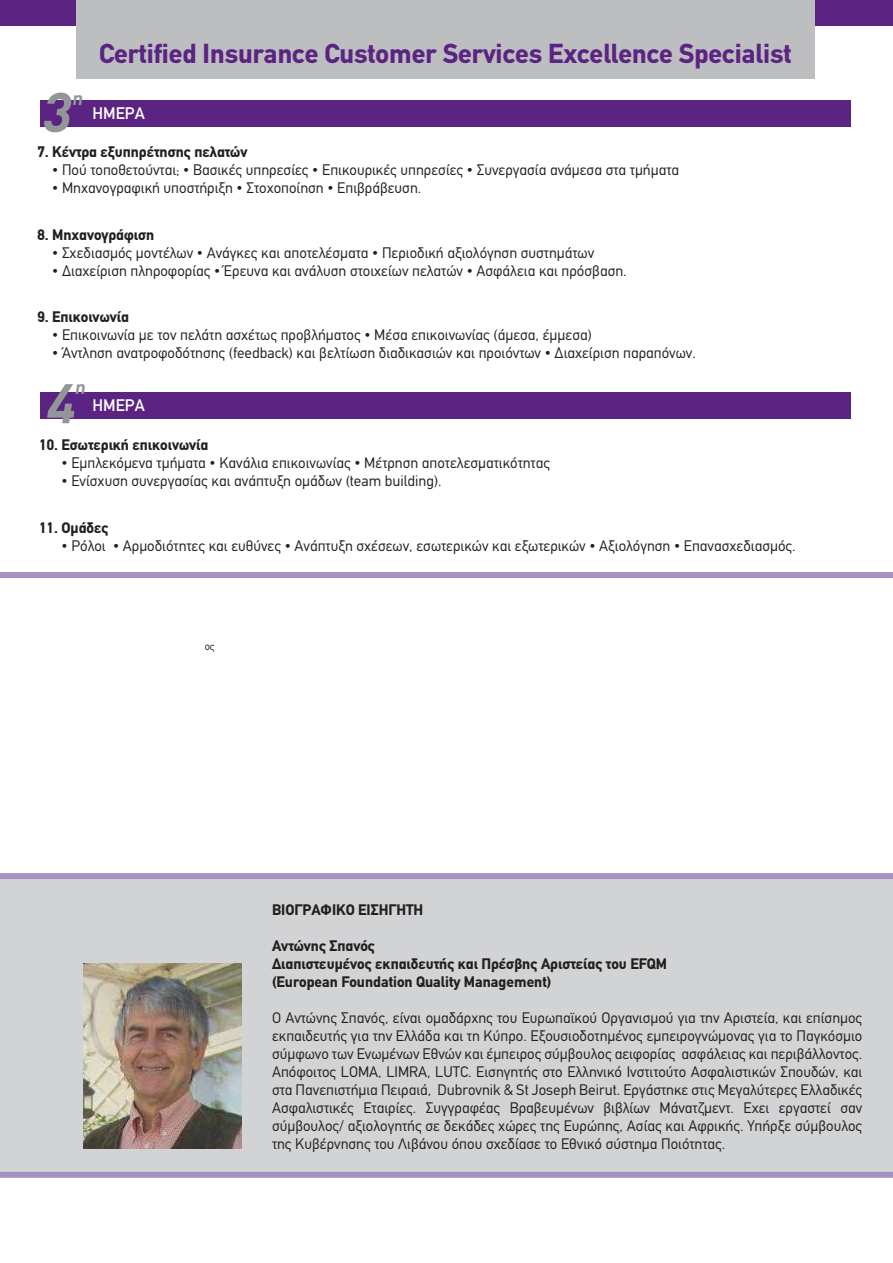
<style>
.page{position:relative;width:893px;height:1263px;background:#fff}
.page>*{position:absolute;margin:0;border:0;box-sizing:border-box;transform-origin:0 0}
.t1{font:italic 700 54.9px "DIN Greek";color:#939598}
.t2{font:700 27px "CF Din";color:#5c2482}
.t3{font:italic 700 18.6px "DIN Greek";color:#939598}
.t4{font:16.5px "CF Din";color:#fff}
.t5{font:15px/18px "CF Din";color:#231f20;text-align:justify}
.t6{font:700 15px/18px "CF Din";color:#231f20}
.t7{font:10.5px "CF Din";color:#231f20}
</style>
<div class="page">
<div style="left:0;top:0;width:893px;height:26px;background:#5c2482"></div>
<div style="left:40px;top:100px;width:810px;height:26px;background:#5c2482"></div>
<div style="left:40px;top:392px;width:810px;height:26px;background:#5c2482"></div>
<div style="left:76px;top:0;width:738px;height:78px;background:#bcbec0"></div>
<div style="left:0;top:878px;width:893px;height:297px;background:#d1d3d4"></div>
<div style="left:0;top:1172px;width:893px;height:6px;background:#a990c3"></div>
<div style="left:0;top:873px;width:893px;height:6px;background:#a990c3"></div>
<div style="left:0;top:572px;width:893px;height:6px;background:#a990c3"></div>
<img style="left:84px;top:964px;width:157px;height:185px">
<h1 class="t1" style="left:40px;top:80px;width:41px">3</h1>
<p class="t3" style="left:72px;top:87px;width:15px">η</p>
<h2 class="t2" style="left:99px;top:39px;width:694px">Certified Insurance Customer Services Excellence Specialist</h2>
<p class="t4" style="left:93px;top:104px;width:54px">ΗMEPA</p>
<p class="t6" style="left:37px;top:143px;width:211px">7. Κέντρα εξυπηρέτησης πελατών</p>
<p class="t5" style="left:52px;top:161px;width:628px">• Πού τοποθετούνται; • Βασικές υπηρεσίες • Επικουρικές υπηρεσίες • Συνεργασία ανάµεσα στα τµήµατα</p>
<p class="t5" style="left:52px;top:179px;width:371px">• Μηχανογραφική υποστήριξη • Στοχοποίηση • Επιβράβευση.</p>
<p class="t6" style="left:37px;top:226px;width:118px">8. Μηχανογράφιση</p>
<p class="t5" style="left:52px;top:243px;width:544px">• Σχεδιασµός µοντέλων • Ανάγκες και αποτελέσµατα • Περιοδική αξιολόγηση συστηµάτων</p>
<p class="t5" style="left:52px;top:261px;width:576px">• ∆ιαχείριση πληροφορίας • Έρευνα και ανάλυση στοιχείων πελατών • Ασφάλεια και πρόσβαση.</p>
<p class="t6" style="left:37px;top:308px;width:93px">9. Επικοινωνία</p>
<p class="t5" style="left:52px;top:326px;width:541px">• Επικοινωνία µε τον πελάτη ασχέτως προβλήµατος • Μέσα επικοινωνίας (άµεσα, έµµεσα)</p>
<p class="t5" style="left:52px;top:344px;width:645px">• Άντληση ανατροφοδότησης (feedback) και βελτίωση διαδικασιών και προιόντων • ∆ιαχείριση παραπόνων.</p>
<h1 class="t1" style="left:45px;top:371px;width:41px">4</h1>
<p class="t3" style="left:74px;top:376px;width:15px">η</p>
<p class="t4" style="left:93px;top:396px;width:54px">ΗMEPA</p>
<p class="t6" style="left:40px;top:436px;width:170px">10. Εσωτερική επικοινωνία</p>
<p class="t5" style="left:62px;top:454px;width:490px">• Εµπλεκόµενα τµήµατα • Κανάλια επικοινωνίας • Μέτρηση αποτελεσµατικότητας</p>
<p class="t5" style="left:62px;top:472px;width:382px">• Ενίσχυση συνεργασίας και ανάπτυξη οµάδων (team building).</p>
<p class="t6" style="left:40px;top:519px;width:71px">11. Οµάδες</p>
<p class="t5" style="left:62px;top:537px;width:736px">• Ρόλοι • Αρµοδιότητες και ευθύνες • Ανάπτυξη σχέσεων, εσωτερικών και εξωτερικών • Αξιολόγηση • Επανασχεδιασµός.</p>
<p class="t7" style="left:205px;top:641px;width:11px">ος</p>
<p class="t6" style="left:272px;top:901px;width:153px">BIOΓΡΑΦΙΚΟ ΕΙΣΗΓΗΤΗ</p>
<p class="t6" style="left:272px;top:937px;width:397px">Αντώνης Σπανός<br>∆ιαπιστευµένος εκπαιδευτής και Πρέσβης Αριστείας του EFQM (European Foundation Quality Management)</p>
<p class="t5" style="left:272px;top:1009px;width:592px">Ο Αντώνης Σπανός, είναι οµαδάρχης του Ευρωπαϊκού Οργανισµού για την Αριστεία, και επίσηµος εκπαιδευτής για την Ελλάδα και τη Κύπρο. Εξουσιοδοτηµένος εµπειρογνώµονας για το Παγκόσµιο σύµφωνο των Ενωµένων Εθνών και έµπειρος σύµβουλος αειφορίας ασφάλειας και περιβάλλοντος.<br>Απόφοιτος LOMA, LIMRA, LUTC. Εισηγητής στο Ελληνικό Ινστιτούτο Ασφαλιστικών Σπουδών, και στα Πανεπιστήµια Πειραιά, Dubrovnik &amp; St Joseph Beirut. Εργάστηκε στις Μεγαλύτερες Ελλαδικές Ασφαλιστικές Εταιρίες. Συγγραφέας Βραβευµένων βιβλίων Μάνατζµεντ. Εχει εργαστεί σαν σύµβουλος/ αξιολογητής σε δεκάδες χώρες της Ευρώπης, Ασίας και Αφρικής. Υπήρξε σύµβουλος της Κυβέρνησης του Λιβάνου όπου σχεδίασε το Εθνικό σύστηµα Ποιότητας.</p>
</div>
